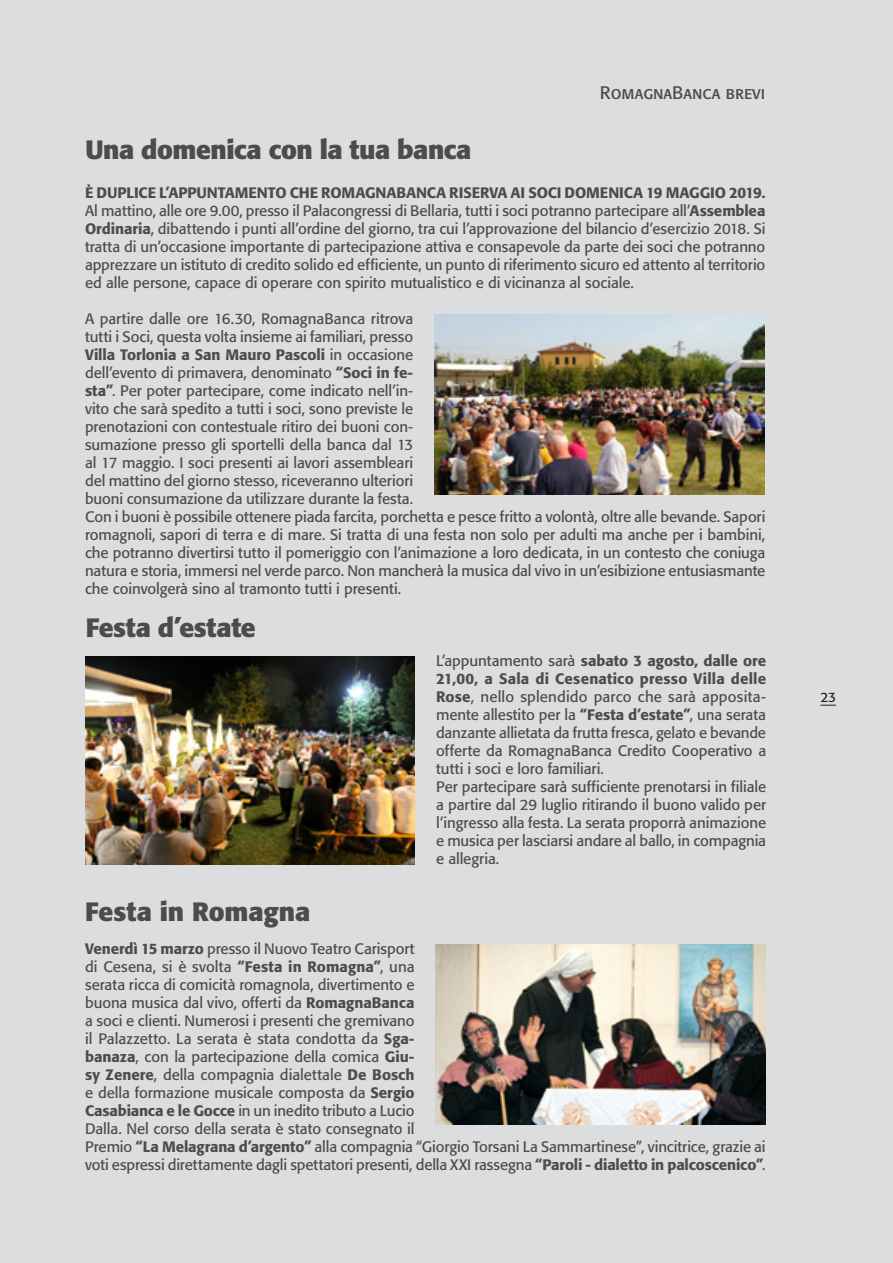
<style>
.page{position:relative;width:893px;height:1263px;background:#dcdddf}
.page>*{position:absolute;margin:0;border:0;box-sizing:border-box;transform-origin:0 0}
.t1{font:700 26.25px "Formata";letter-spacing:-.015em;color:#4b4c4d}
.t2{font:18px "Formata Regular SC";color:#4b4c4d}
.t3{font:15px/18px "Formata";letter-spacing:-.005em;color:#4b4c4d;text-align:justify}
.t4{font:500 15px "Formata";letter-spacing:-.005em;color:#4b4c4d}
.t5{font:13.5px "Formata";color:#231f20}
.s1{font-weight:500}
</style>
<div class="page">
<svg style="left:820px;top:705px;width:16px;height:1px"></svg>
<img style="left:436px;top:944px;width:330px;height:180px">
<img style="left:434px;top:314px;width:330px;height:180px">
<img style="left:85px;top:657px;width:330px;height:207px">
<p class="t1" style="left:85px;top:133px;width:388px">Una domenica con la tua banca</p>
<p class="t2" style="left:600px;top:82px;width:167px">RomagnaBanca brevi</p>
<p class="t4" style="left:85px;top:183px;width:682px">È DUPLICE L’APPUNTAMENTO CHE ROMAGNABANCA RISERVA AI SOCI DOMENICA 19 MAGGIO 2019.</p>
<p class="t3" style="left:85px;top:202px;width:682px">Al mattino, alle ore 9.00, presso il Palacongressi di Bellaria, tutti i soci potranno partecipare all’<span class="s1">Assemblea Ordinaria</span>, dibattendo i punti all’ordine del giorno, tra cui l’approvazione del bilancio d’esercizio 2018. Si tratta di un’occasione importante di partecipazione attiva e consapevole da parte dei soci che potranno apprezzare un istituto di credito solido ed efficiente, un punto di riferimento sicuro ed attento al territorio ed alle persone, capace di operare con spirito mutualistico e di vicinanza al sociale.</p>
<p class="t3" style="left:85px;top:310px;width:682px;text-align:left">A partire dalle ore 16.30, RomagnaBanca ritrova<br>tutti i Soci, questa volta insieme ai familiari, presso<br><span class="s1">Villa Torlonia a San Mauro Pascoli</span> in occasione<br>dell’evento di primavera, denominato <span class="s1">“Soci in fe-<br>sta”</span>. Per poter partecipare, come indicato nell’in-<br>vito che sarà spedito a tutti i soci, sono previste le<br>prenotazioni con contestuale ritiro dei buoni con-<br>sumazione presso gli sportelli della banca dal 13<br>al 17 maggio. I soci presenti ai lavori assembleari<br>del mattino del giorno stesso, riceveranno ulteriori<br>buoni consumazione da utilizzare durante la festa.<br>Con i buoni è possibile ottenere piada farcita, porchetta e pesce fritto a volontà, oltre alle bevande. Sapori romagnoli, sapori di terra e di mare. Si tratta di una festa non solo per adulti ma anche per i bambini, che potranno divertirsi tutto il pomeriggio con l’animazione a loro dedicata, in un contesto che coniuga natura e storia, immersi nel verde parco. Non mancherà la musica dal vivo in un’esibizione entusiasmante che coinvolgerà sino al tramonto tutti i presenti.</p>
<p class="t1" style="left:86px;top:611px;width:171px">Festa d’estate</p>
<p class="t1" style="left:85px;top:895px;width:227px">Festa in Romagna</p>
<p class="t3" style="left:436px;top:652px;width:331px">L’appuntamento sarà <span class="s1">sabato 3 agosto, dalle ore 21,00, a Sala di Cesenatico presso Villa delle Rose</span>, nello splendido parco che sarà apposita&shy;mente allestito per la <span class="s1">“Festa d’estate”</span>, una serata danzante allietata da frutta fresca, gelato e bevande offerte da RomagnaBanca Credito Cooperativo a tutti i soci e loro familiari.</p>
<p class="t3" style="left:436px;top:778px;width:331px">Per partecipare sarà sufficiente prenotarsi in filiale a partire dal 29 luglio ritirando il buono valido per l’ingresso alla festa. La serata proporrà animazione e musica per lasciarsi andare al ballo, in compagnia e allegria.</p>
<p class="t3" style="left:85px;top:940px;width:682px;text-align:left"><span class="s1">Venerdì 15 marzo</span> presso il Nuovo Teatro Carisport<br>di Cesena, si è svolta <span class="s1">“Festa in Romagna”</span>, una<br>serata ricca di comicità romagnola, divertimento e<br>buona musica dal vivo, offerti da <span class="s1">RomagnaBanca<br></span>a soci e clienti. Numerosi i presenti che gremivano<br>il Palazzetto. La serata è stata condotta da <span class="s1">Sga-<br>banaza</span>, con la partecipazione della comica <span class="s1">Giu-<br>sy Zenere</span>, della compagnia dialettale <span class="s1">De Bosch<br></span>e della formazione musicale composta da <span class="s1">Sergio<br>Casabianca e le Gocce</span> in un inedito tributo a Lucio<br>Dalla. Nel corso della serata è stato consegnato il<br>Premio <span class="s1">“La Melagrana d’argento”</span> alla compagnia “Giorgio Torsani La Sammartinese”, vincitrice, grazie ai voti espressi direttamente dagli spettatori presenti, della XXI rassegna <span class="s1">“Paroli - dialetto in palcoscenico”</span>.</p>
<p class="t5" style="left:820px;top:689px;width:17px">23</p>
</div>
